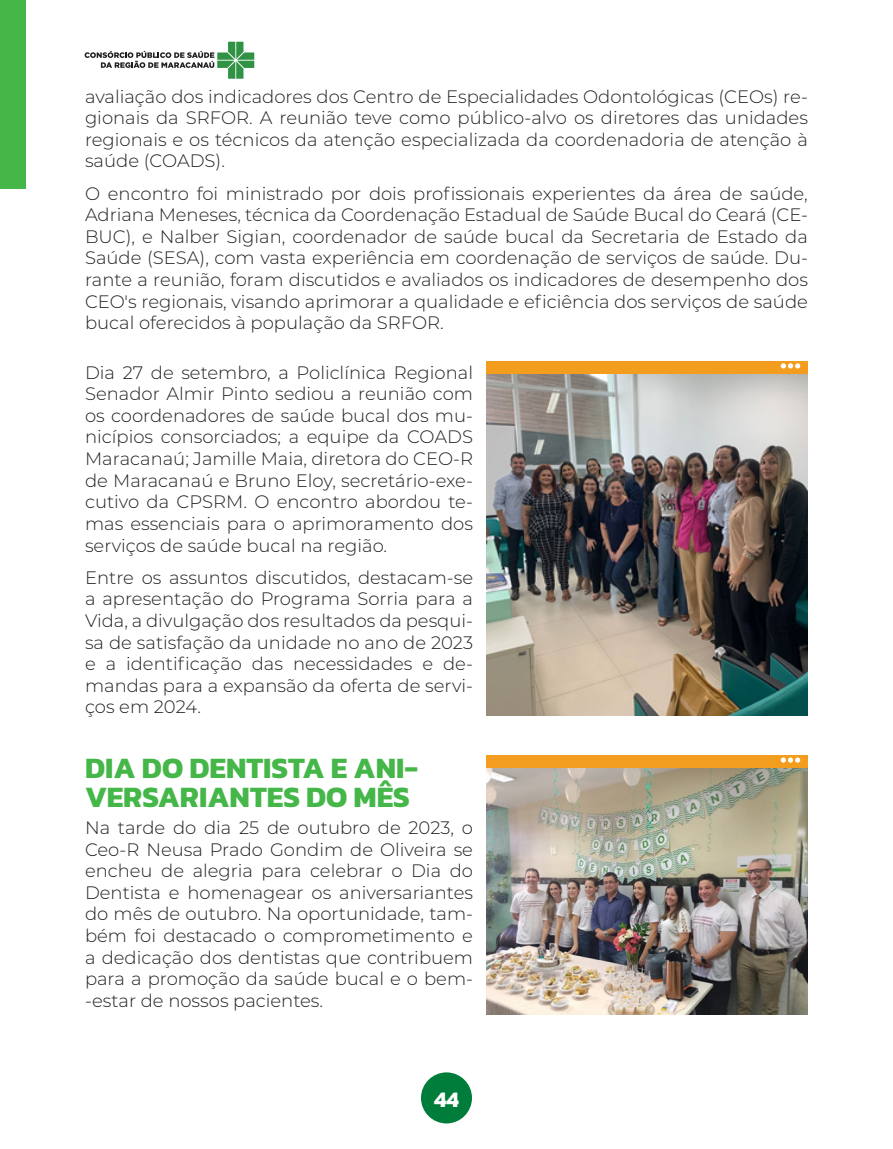
<style>
.page{position:relative;width:893px;height:1149px;background:#fff}
.page>*{position:absolute;margin:0;border:0;box-sizing:border-box;transform-origin:0 0}
.Estilo_de_parágrafo{font:700 30px/29.7px "Kanit";color:#45b749}
.t1{font:700 22.5px "Kanit";color:#fff}
.Estilo_de_parágrafo-2{font:300 18px/21.6px "Montserrat";color:#231f20;text-align:justify}
</style>
<div class="page">
<div style="left:421px;top:1071px;width:51px;height:52px;background:#007d3a;border-radius:50%"></div>
<img style="left:487px;top:373px;width:321px;height:342px">
<img style="left:487px;top:767px;width:321px;height:247px">
<div style="left:487px;top:361px;width:321px;height:12px;background:#f29d1d"></div>
<div style="left:487px;top:755px;width:321px;height:12px;background:#f29d1d"></div>
<svg style="left:781px;top:363px;width:19px;height:5px"></svg>
<svg style="left:781px;top:757px;width:19px;height:5px"></svg>
<svg style="left:85px;top:42px;width:169px;height:37px"></svg>
<div style="left:0;top:0;width:26px;height:188px;background:#45b749"></div>
<p class="Estilo_de_parágrafo-2" style="left:85px;top:85px;width:724px">avaliação dos indicadores dos Centro de Especialidades Odontológicas (CEOs) re&shy;gionais da SRFOR. A reunião teve como público-alvo os diretores das unidades regionais e os técnicos da atenção especializada da coordenadoria de atenção à saúde (COADS).</p>
<p class="Estilo_de_parágrafo-2" style="left:85px;top:182px;width:724px">O encontro foi ministrado por dois profissionais experientes da área de saúde, Adriana Meneses, técnica da Coordenação Estadual de Saúde Bucal do Ceará (CE-BUC), e Nalber Sigian, coordenador de saúde bucal da Secretaria de Estado da Saúde (SESA), com vasta experiência em coordenação de serviços de saúde. Du&shy;rante a reunião, foram discutidos e avaliados os indicadores de desempenho dos CEO's regionais, visando aprimorar a qualidade e eficiência dos serviços de saúde bucal oferecidos à população da SRFOR.</p>
<p class="Estilo_de_parágrafo-2" style="left:85px;top:361px;width:390px">Dia 27 de setembro, a Policlínica Regional Senador Almir Pinto sediou a reunião com os coordenadores de saúde bucal dos mu&shy;nicípios consorciados; a equipe da COADS Maracanaú; Jamille Maia, diretora do CEO-R de Maracanaú e Bruno Eloy, secretário-exe&shy;cutivo da CPSRM. O encontro abordou te&shy;mas essenciais para o aprimoramento dos serviços de saúde bucal na região.</p>
<p class="Estilo_de_parágrafo-2" style="left:85px;top:565px;width:390px">Entre os assuntos discutidos, destacam-se a apresentação do Programa Sorria para a Vida, a divulgação dos resultados da pesqui&shy;sa de satisfação da unidade no ano de 2023 e a identificação das necessidades e de&shy;mandas para a expansão da oferta de servi&shy;ços em 2024.</p>
<p class="Estilo_de_parágrafo" style="left:85px;top:751px;width:335px">DIA DO DENTISTA E ANI-<br>VERSARIANTES DO MÊS</p>
<p class="Estilo_de_parágrafo-2" style="left:85px;top:816px;width:390px">Na tarde do dia 25 de outubro de 2023, o Ceo-R Neusa Prado Gondim de Oliveira se encheu de alegria para celebrar o Dia do Dentista e homenagear os aniversariantes do mês de outubro. Na oportunidade, tam&shy;bém foi destacado o comprometimento e a dedicação dos dentistas que contribuem para a promoção da saúde bucal e o bem--estar de nossos pacientes.</p>
<p class="t1" style="left:434px;top:1081px;width:26px">44</p>
</div>
